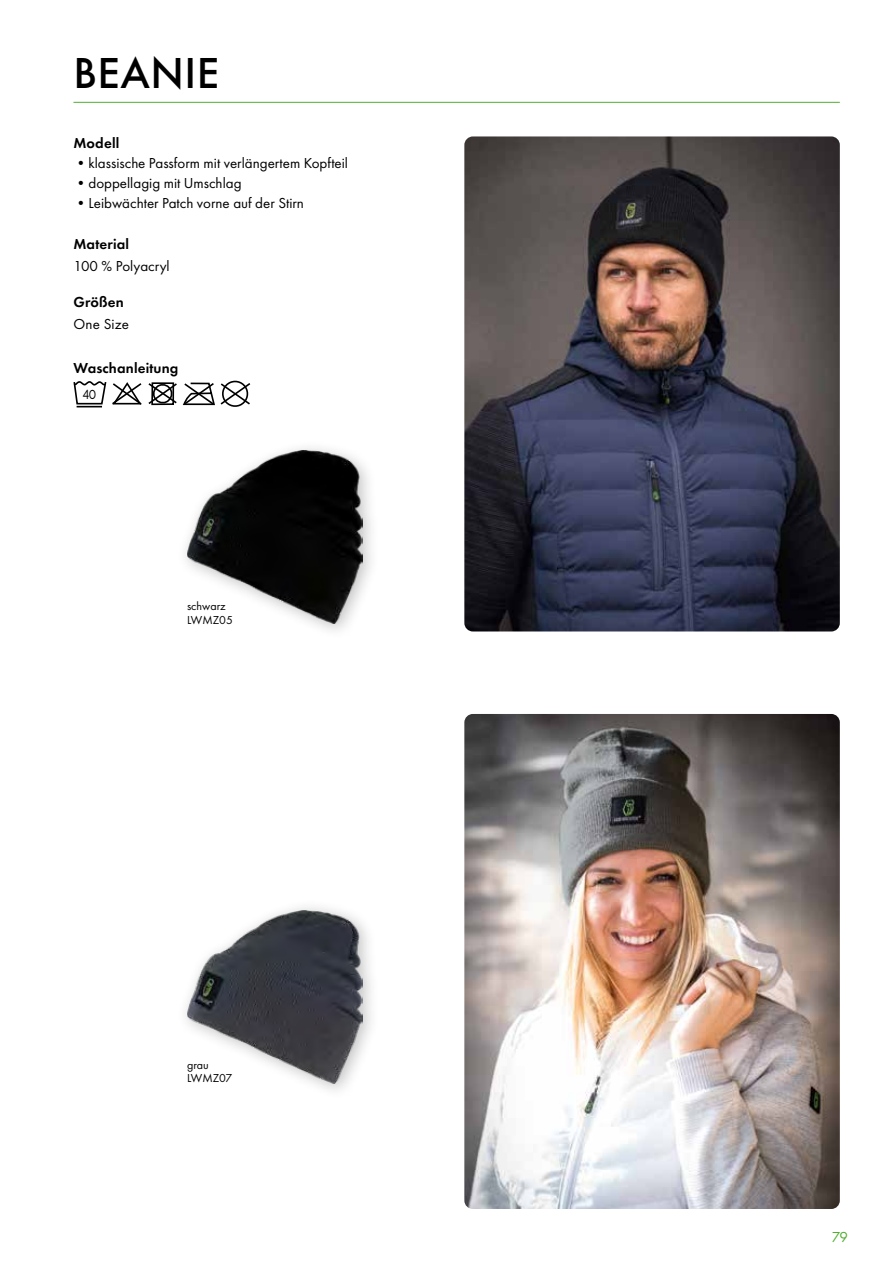
<style>
.page{position:relative;width:893px;height:1263px;background:#fff}
.page>*{position:absolute;margin:0;border:0;box-sizing:border-box;transform-origin:0 0}
.t1{font:500 45px "Futura PT";letter-spacing:.01em;color:#000}
.t2{font:15px "Futura PT";color:#000}
.t3{font:600 15px "Futura PT";letter-spacing:.01em;color:#000}
.t4{font:15px "Futura PT";color:#51ae30}
.t5{font:13.05px "Big Smalls";color:#000;scale:.83 1}
.t6{font:12px/13.5px "Futura PT";color:#000}
</style>
<div class="page">
<img style="left:464px;top:714px;width:376px;height:495px">
<img style="left:464px;top:136px;width:376px;height:495px">
<div style="left:176px;top:439px;width:204px;height:202px;background:#000;opacity:.25"></div>
<img style="left:187px;top:451px;width:176px;height:173px">
<div style="left:176px;top:899px;width:204px;height:201px;background:#000;opacity:.25"></div>
<img style="left:187px;top:910px;width:176px;height:173px">
<hr style="left:73px;top:102px;width:767px;height:1px;background:#51ae30">
<svg style="left:73px;top:381px;width:177px;height:26px"></svg>
<h1 class="t1" style="left:74px;top:46px;width:147px">BEANIE</h1>
<p class="t3" style="left:73px;top:134px;width:47px">Modell</p>
<p class="t2" style="left:73px;top:154px;width:276px">•klassische Passform mit verlängertem Kopfteil</p>
<p class="t2" style="left:73px;top:174px;width:170px">•doppellagig mit Umschlag</p>
<p class="t2" style="left:73px;top:194px;width:232px">•Leibwächter Patch vorne auf der Stirn</p>
<p class="t3" style="left:73px;top:234px;width:57px">Material</p>
<p class="t2" style="left:73px;top:257px;width:98px">100 % Polyacryl</p>
<p class="t3" style="left:73px;top:292px;width:52px">Größen</p>
<p class="t2" style="left:73px;top:315px;width:57px">One Size</p>
<p class="t3" style="left:73px;top:359px;width:107px">Waschanleitung</p>
<p class="t5" style="left:83px;top:386px;width:18px">40</p>
<p class="t6" style="left:187px;top:600px;width:47px">schwarz<br>LWMZ05</p>
<p class="t6" style="left:187px;top:1058px;width:47px">grau<br>LWMZ07</p>
<p class="t4" style="left:832px;top:1228px;width:18px">79</p>
</div>
